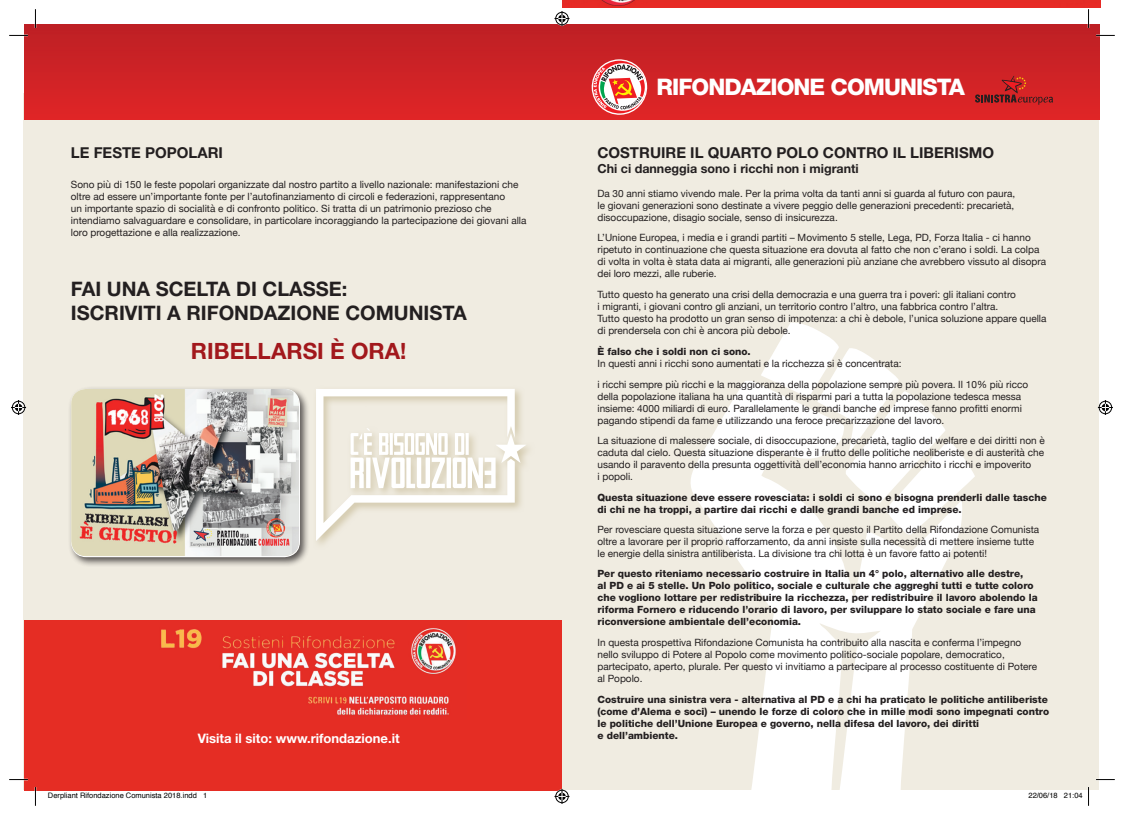
<style>
.page{position:relative;width:1124px;height:815px;background:#fff}
.page>*{position:absolute;margin:0;border:0;box-sizing:border-box;transform-origin:0 0}
.t1{font:800 22.88px "Helvetica Neue";letter-spacing:-.04em;color:#fff}
.t2{font:700 22.5px "Helvetica Neue";color:#a2181c}
.t3{font:700 20px/24px "Helvetica Neue";color:#231f20}
.t4{font:700 15px "Helvetica Neue";color:#231f20}
.t5{font:700 13.12px "Helvetica Neue";color:#fff}
.t6{font:700 12.5px "Helvetica Neue";color:#231f20}
.t7{font:10px/12px "Helvetica Neue";color:#231f20}
.t8{font:800 10px/12px "Helvetica Neue";color:#231f20}
.t9{font:7.5px "Helvetica";color:#000}
</style>
<div class="page">
<div style="left:23px;top:93px;width:1075px;height:697px;background:#f0ece1"></div>
<div style="left:25px;top:620px;width:537px;height:170px;background:#e52d24"></div>
<img style="left:161px;top:628px;width:295px;height:88px">
<div style="left:562px;top:0;width:538px;height:8px;background:#e72a25"></div>
<div style="left:25px;top:25px;width:1073px;height:95px;background:linear-gradient(to bottom,#bd2025,#e02526)"></div>
<svg style="left:591px;top:59px;width:56px;height:56px"></svg>
<svg style="left:974px;top:76px;width:78px;height:29px;background:#b92324"></svg>
<div style="left:68px;top:386px;width:242px;height:181px;background:#231f20;opacity:.75"></div>
<img style="left:71px;top:389px;width:228px;height:167px">
<svg style="left:316px;top:389px;width:210px;height:152px"></svg>
<svg style="left:690px;top:322px;width:284px;height:468px;fill:#fff"></svg>
<svg style="left:9px;top:35px;width:19px;height:1px"></svg>
<svg style="left:1095px;top:35px;width:19px;height:1px"></svg>
<svg style="left:9px;top:779px;width:19px;height:1px"></svg>
<svg style="left:1096px;top:779px;width:18px;height:1px"></svg>
<svg style="left:35px;top:9px;width:1px;height:19px"></svg>
<svg style="left:35px;top:787px;width:1px;height:19px"></svg>
<svg style="left:1087px;top:9px;width:2px;height:19px"></svg>
<svg style="left:554px;top:11px;width:15px;height:15px"></svg>
<svg style="left:554px;top:789px;width:15px;height:15px"></svg>
<svg style="left:11px;top:400px;width:15px;height:15px"></svg>
<svg style="left:1097px;top:400px;width:15px;height:15px"></svg>
<svg style="left:1088px;top:787px;width:1px;height:19px"></svg>
<h3 class="t4" style="left:71px;top:143px;width:153px">LE FESTE POPOLARI</h3>
<p class="t7" style="left:71px;top:179px;width:457px">Sono più di 150 le feste popolari organizzate dal nostro partito a livello nazionale: manifestazioni che oltre ad essere un’importante fonte per l’autofinanziamento di circoli e federazioni, rappresentano<br>un importante spazio di socialità e di confronto politico. Si tratta di un patrimonio prezioso che intendiamo salvaguardare e consolidare, in particolare incoraggiando la partecipazione dei giovani alla loro progettazione e alla realizzazione.</p>
<h3 class="t3" style="left:71px;top:276px;width:397px">FAI UNA SCELTA DI CLASSE:<br>ISCRIVITI A RIFONDAZIONE COMUNISTA</h3>
<h2 class="t2" style="left:191px;top:337px;width:217px">RIBELLARSI È ORA!</h2>
<h3 class="t5" style="left:198px;top:731px;width:203px">Visita il sito: www.rifondazione.it</h3>
<h1 class="t1" style="left:656px;top:74px;width:310px">RIFONDAZIONE COMUNISTA</h1>
<h3 class="t4" style="left:597px;top:143px;width:398px">COSTRUIRE IL QUARTO POLO CONTRO IL LIBERISMO</h3>
<p class="t6" style="left:597px;top:161px;width:263px">Chi ci danneggia sono i ricchi non i migranti</p>
<p class="t7" style="left:597px;top:188px;width:419px;text-align:justify">Da 30 anni stiamo vivendo male. Per la prima volta da tanti anni si guarda al futuro con paura, le giovani generazioni sono destinate a vivere peggio delle generazioni precedenti: precarietà, disoccupazione, disagio sociale, senso di insicurezza.</p>
<p class="t7" style="left:597px;top:232px;width:450px">L’Unione Europea, i media e i grandi partiti – Movimento 5 stelle, Lega, PD, Forza Italia - ci hanno ripetuto in continuazione che questa situazione era dovuta al fatto che non c’erano i soldi. La colpa di volta in volta è stata data ai migranti, alle generazioni più anziane che avrebbero vissuto al disopra dei loro mezzi, alle ruberie.</p>
<p class="t7" style="left:597px;top:289px;width:450px">Tutto questo ha generato una crisi della democrazia e una guerra tra i poveri: gli italiani contro<br>i migranti, i giovani contro gli anziani, un territorio contro l’altro, una fabbrica contro l’altra.<br>Tutto questo ha prodotto un gran senso di impotenza: a chi è debole, l’unica soluzione appare quella di prendersela con chi è ancora più debole.</p>
<p class="t8" style="left:597px;top:345px;width:155px">È falso che i soldi non ci sono.</p>
<p class="t7" style="left:597px;top:354px;width:432px;line-height:20.8px">In questi anni i ricchi sono aumentati e la ricchezza si è concentrata:<br>i ricchi sempre più ricchi e la maggioranza della popolazione sempre più povera. Il 10% più ricco</p>
<p class="t7" style="left:597px;top:391px;width:426px;text-align:justify">della popolazione italiana ha una quantità di risparmi pari a tutta la popolazione tedesca messa insieme: 4000 miliardi di euro. Parallelamente le grandi banche ed imprese fanno profitti enormi pagando stipendi da fame e utilizzando una feroce precarizzazione del lavoro.</p>
<p class="t7" style="left:597px;top:435px;width:449px">La situazione di malessere sociale, di disoccupazione, precarietà, taglio del welfare e dei diritti non è caduta dal cielo. Questa situazione disperante è il frutto delle politiche neoliberiste e di austerità che usando il paravento della presunta oggettività dell’economia hanno arricchito i ricchi e impoverito<br>i popoli.</p>
<p class="t8" style="left:597px;top:492px;width:451px">Questa situazione deve essere rovesciata: i soldi ci sono e bisogna prenderli dalle tasche di chi ne ha troppi, a partire dai ricchi e dalle grandi banche ed imprese.</p>
<p class="t7" style="left:597px;top:524px;width:443px">Per rovesciare questa situazione serve la forza e per questo il Partito della Rifondazione Comunista oltre a lavorare per il proprio rafforzamento, da anni insiste sulla necessità di mettere insieme tutte le energie della sinistra antiliberista. La divisione tra chi lotta è un favore fatto ai potenti!</p>
<p class="t8" style="left:597px;top:568px;width:441px">Per questo riteniamo necessario costruire in Italia un 4° polo, alternativo alle destre,<br>al PD e ai 5 stelle. Un Polo politico, sociale e culturale che aggreghi tutti e tutte coloro che vogliono lottare per redistribuire la ricchezza, per redistribuire il lavoro abolendo la riforma Fornero e riducendo l’orario di lavoro, per sviluppare lo stato sociale e fare una riconversione ambientale dell’economia.</p>
<p class="t7" style="left:597px;top:637px;width:441px">In questa prospettiva Rifondazione Comunista ha contribuito alla nascita e conferma l’impegno nello sviluppo di Potere al Popolo come movimento politico-sociale popolare, democratico, partecipato, aperto, plurale. Per questo vi invitiamo a partecipare al processo costituente di Potere al Popolo.</p>
<p class="t8" style="left:597px;top:693px;width:453px">Costruire una sinistra vera - alternativa al PD e a chi ha praticato le politiche antiliberiste (come d’Alema e soci) – unendo le forze di coloro che in mille modi sono impegnati contro le politiche dell’Unione Europea e governo, nella difesa del lavoro, dei diritti<br>e dell’ambiente.</p>
<p class="t9" style="left:48px;top:790px;width:161px">Derpliant Rifondazione Comunista 2018.indd 1</p>
<p class="t9" style="left:1028px;top:790px;width:56px">22/06/18 21:04</p>
</div>
